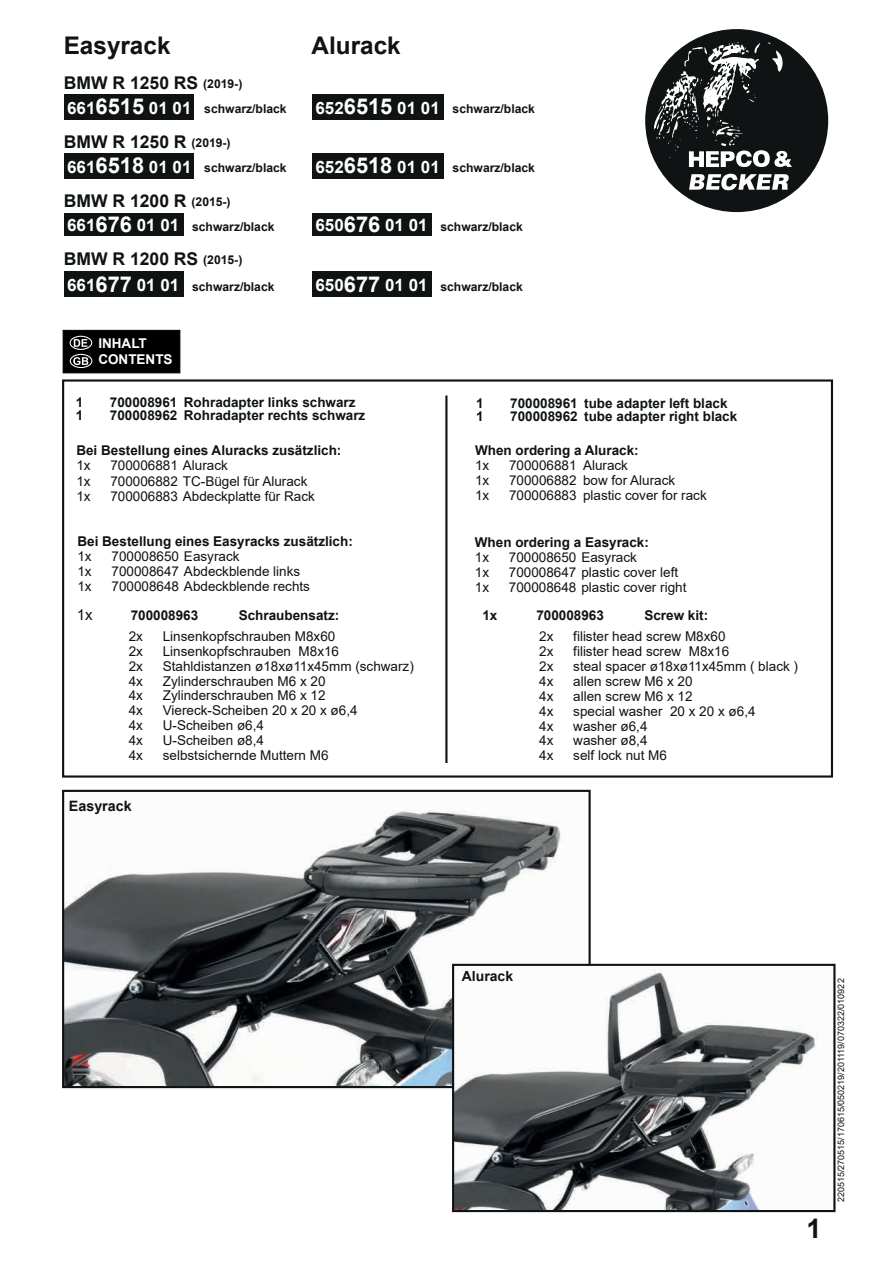
<style>
.page{position:relative;width:893px;height:1263px;background:#fff}
.page>*{position:absolute;margin:0;border:0;box-sizing:border-box;transform-origin:0 0}
.t1{font:700 27px "Arial";color:#0f1313}
.t2{font:700 24.3px "Arial";color:#0f1313}
.t3{font:700 17.55px "Arial";color:#0f1313}
.t4{font:15px "Arial";color:#0f1313}
.t5{font:700 14.25px "Arial";color:#0f1313}
.t6{font:700 13.95px "Arial";color:#0f1313}
.t7{font:13.5px "Arial";color:#0f1313}
.t8{font:700 13.5px "Arial";color:#0f1313}
.t9{font:700 13.5px/16.2px "Arial";color:#fff}
.t10{font:700 12.15px "Arial";color:#0f1313}
.t11{font:9px "Arial";color:#0f1313}
.s1{font-size:12.15px}
.s2{font-size:16.95px;color:#fff}
.s3{font-size:21.9px;color:#fff}
</style>
<div class="page">
<div style="left:645px;top:29px;width:183px;height:183px;background:#0f1313;border-radius:50%"></div>
<svg style="left:689px;top:174px;width:100px;height:16px"></svg>
<svg style="left:653px;top:42px;width:139px;height:125px"></svg>
<img style="left:65px;top:810px;width:523px;height:275px">
<div style="left:62px;top:790px;width:529px;height:298px;border:2px solid #0f1313"></div>
<div style="left:62px;top:379px;width:771px;height:399px;border:2px solid #0f1313"></div>
<img style="left:455px;top:967px;width:363px;height:242px">
<div style="left:452px;top:964px;width:383px;height:248px;border:2px solid #0f1313"></div>
<hr style="left:445px;top:395px;width:2px;height:368px;background:#0f1313">
<div style="left:63px;top:330px;width:117px;height:43px;background:#000001;border:1px solid #000001"></div>
<svg style="left:74px;top:339px;width:13px;height:8px"></svg>
<svg style="left:73px;top:357px;width:15px;height:8px"></svg>
<div style="left:70px;top:336px;width:22px;height:14px;border:1px solid #fff;border-radius:50%"></div>
<div style="left:70px;top:354px;width:22px;height:14px;border:1px solid #fff;border-radius:50%"></div>
<div style="left:64px;top:213px;width:120px;height:23px;background:#0f1313"></div>
<div style="left:312px;top:213px;width:120px;height:23px;background:#0f1313"></div>
<div style="left:64px;top:272px;width:120px;height:25px;background:#0f1313"></div>
<div style="left:312px;top:272px;width:120px;height:25px;background:#0f1313"></div>
<div style="left:64px;top:94px;width:129px;height:26px;background:#0f1313"></div>
<div style="left:312px;top:94px;width:132px;height:26px;background:#0f1313"></div>
<div style="left:64px;top:153px;width:129px;height:26px;background:#0f1313"></div>
<div style="left:312px;top:153px;width:132px;height:26px;background:#0f1313"></div>
<h2 class="t2" style="left:64px;top:28px;width:108px">Easyrack</h2>
<h2 class="t2" style="left:312px;top:28px;width:91px">Alurack</h2>
<p class="t3" style="left:64px;top:70px;width:180px">BMW R 1250 RS <span class="s1">(2019-)</span></p>
<p class="t10" style="left:67px;top:100px;width:221px"><span class="s2">661</span><span class="s3">6515</span> <span class="s2">01 01</span> schwarz/black</p>
<p class="t10" style="left:315px;top:100px;width:221px"><span class="s2">652</span><span class="s3">6515</span> <span class="s2">01 01</span> schwarz/black</p>
<p class="t3" style="left:64px;top:129px;width:168px">BMW R 1250 R <span class="s1">(2019-)</span></p>
<p class="t10" style="left:67px;top:160px;width:221px"><span class="s2">661</span><span class="s3">6518</span> <span class="s2">01 01</span> schwarz/black</p>
<p class="t10" style="left:315px;top:160px;width:221px"><span class="s2">652</span><span class="s3">6518</span> <span class="s2">01 01</span> schwarz/black</p>
<p class="t3" style="left:64px;top:188px;width:168px">BMW R 1200 R <span class="s1">(2015-)</span></p>
<p class="t10" style="left:67px;top:218px;width:209px"><span class="s2">661</span><span class="s3">676</span> <span class="s2">01 01</span> schwarz/black</p>
<p class="t10" style="left:315px;top:218px;width:209px"><span class="s2">650</span><span class="s3">676</span> <span class="s2">01 01</span> schwarz/black</p>
<p class="t3" style="left:64px;top:246px;width:180px">BMW R 1200 RS <span class="s1">(2015-)</span></p>
<p class="t10" style="left:67px;top:278px;width:209px"><span class="s2">661</span><span class="s3">677</span> <span class="s2">01 01</span> schwarz/black</p>
<p class="t10" style="left:315px;top:278px;width:209px"><span class="s2">650</span><span class="s3">677</span> <span class="s2">01 01</span> schwarz/black</p>
<p class="t9" style="left:98px;top:335px;width:76px">INHALT<br>CONTENTS</p>
<p class="t8" style="left:76px;top:393px;width:9px">1</p>
<p class="t8" style="left:110px;top:393px;width:247px">700008961 Rohradapter links schwarz</p>
<p class="t8" style="left:76px;top:406px;width:9px">1</p>
<p class="t8" style="left:110px;top:406px;width:257px">700008962 Rohradapter rechts schwarz</p>
<p class="t8" style="left:76px;top:441px;width:267px">Bei Bestellung eines Aluracks zusätzlich:</p>
<p class="t7" style="left:76px;top:456px;width:16px">1x</p>
<p class="t7" style="left:110px;top:456px;width:119px">700006881 Alurack</p>
<p class="t7" style="left:76px;top:472px;width:16px">1x</p>
<p class="t7" style="left:110px;top:472px;width:199px">700006882 TC-Bügel für Alurack</p>
<p class="t7" style="left:76px;top:487px;width:16px">1x</p>
<p class="t7" style="left:110px;top:487px;width:206px">700006883 Abdeckplatte für Rack</p>
<p class="t8" style="left:77px;top:532px;width:277px">Bei Bestellung eines Easyracks zusätzlich:</p>
<p class="t7" style="left:77px;top:547px;width:16px">1x</p>
<p class="t7" style="left:111px;top:547px;width:129px">700008650 Easyrack</p>
<p class="t7" style="left:77px;top:562px;width:16px">1x</p>
<p class="t7" style="left:111px;top:562px;width:190px">700008647 Abdeckblende links</p>
<p class="t7" style="left:77px;top:577px;width:16px">1x</p>
<p class="t7" style="left:111px;top:577px;width:200px">700008648 Abdeckblende rechts</p>
<p class="t8" style="left:476px;top:393px;width:9px">1</p>
<p class="t8" style="left:510px;top:393px;width:219px">700008961 tube adapter left black</p>
<p class="t8" style="left:476px;top:407px;width:9px">1</p>
<p class="t8" style="left:510px;top:407px;width:229px">700008962 tube adapter right black</p>
<p class="t8" style="left:475px;top:441px;width:165px">When ordering a Alurack:</p>
<p class="t7" style="left:475px;top:456px;width:16px">1x</p>
<p class="t7" style="left:509px;top:456px;width:120px">700006881 Alurack</p>
<p class="t7" style="left:475px;top:471px;width:16px">1x</p>
<p class="t7" style="left:509px;top:471px;width:168px">700006882 bow for Alurack</p>
<p class="t7" style="left:475px;top:486px;width:16px">1x</p>
<p class="t7" style="left:509px;top:486px;width:199px">700006883 plastic cover for rack</p>
<p class="t8" style="left:475px;top:533px;width:176px">When ordering a Easyrack:</p>
<p class="t7" style="left:475px;top:548px;width:16px">1x</p>
<p class="t7" style="left:509px;top:548px;width:129px">700008650 Easyrack</p>
<p class="t7" style="left:475px;top:563px;width:16px">1x</p>
<p class="t7" style="left:509px;top:563px;width:171px">700008647 plastic cover left</p>
<p class="t7" style="left:475px;top:578px;width:16px">1x</p>
<p class="t7" style="left:509px;top:578px;width:179px">700008648 plastic cover right</p>
<p class="t4" style="left:77px;top:604px;width:17px">1x</p>
<p class="t8" style="left:131px;top:606px;width:69px">700008963</p>
<p class="t8" style="left:239px;top:606px;width:102px">Schraubensatz:</p>
<p class="t8" style="left:482px;top:606px;width:17px">1x</p>
<p class="t8" style="left:536px;top:606px;width:69px">700008963</p>
<p class="t8" style="left:644px;top:606px;width:65px">Screw kit:</p>
<p class="t7" style="left:129px;top:627px;width:16px">2x</p>
<p class="t7" style="left:163px;top:627px;width:174px">Linsenkopfschrauben M8x60</p>
<p class="t7" style="left:129px;top:642px;width:16px">2x</p>
<p class="t7" style="left:163px;top:642px;width:178px">Linsenkopfschrauben M8x16</p>
<p class="t7" style="left:129px;top:657px;width:16px">2x</p>
<p class="t7" style="left:163px;top:657px;width:253px">Stahldistanzen ø18xø11x45mm (schwarz)</p>
<p class="t7" style="left:129px;top:671px;width:16px">4x</p>
<p class="t7" style="left:163px;top:671px;width:164px">Zylinderschrauben M6 x 20</p>
<p class="t7" style="left:129px;top:686px;width:16px">4x</p>
<p class="t7" style="left:163px;top:686px;width:164px">Zylinderschrauben M6 x 12</p>
<p class="t7" style="left:129px;top:701px;width:16px">4x</p>
<p class="t7" style="left:163px;top:701px;width:196px">Viereck-Scheiben 20 x 20 x ø6,4</p>
<p class="t7" style="left:129px;top:716px;width:16px">4x</p>
<p class="t7" style="left:163px;top:716px;width:103px">U-Scheiben ø6,4</p>
<p class="t7" style="left:129px;top:731px;width:16px">4x</p>
<p class="t7" style="left:163px;top:731px;width:103px">U-Scheiben ø8,4</p>
<p class="t7" style="left:129px;top:746px;width:16px">4x</p>
<p class="t7" style="left:163px;top:746px;width:167px">selbstsichernde Muttern M6</p>
<p class="t5" style="left:69px;top:796px;width:64px">Easyrack</p>
<p class="t7" style="left:539px;top:627px;width:16px">2x</p>
<p class="t7" style="left:573px;top:627px;width:154px">filister head screw M8x60</p>
<p class="t7" style="left:539px;top:642px;width:16px">2x</p>
<p class="t7" style="left:573px;top:642px;width:158px">filister head screw M8x16</p>
<p class="t7" style="left:539px;top:657px;width:16px">2x</p>
<p class="t7" style="left:573px;top:657px;width:226px">steal spacer ø18xø11x45mm ( black )</p>
<p class="t7" style="left:539px;top:672px;width:16px">4x</p>
<p class="t7" style="left:573px;top:672px;width:121px">allen screw M6 x 20</p>
<p class="t7" style="left:539px;top:687px;width:16px">4x</p>
<p class="t7" style="left:573px;top:687px;width:121px">allen screw M6 x 12</p>
<p class="t7" style="left:539px;top:702px;width:16px">4x</p>
<p class="t7" style="left:573px;top:702px;width:184px">special washer 20 x 20 x ø6,4</p>
<p class="t7" style="left:539px;top:716px;width:16px">4x</p>
<p class="t7" style="left:573px;top:716px;width:76px">washer ø6,4</p>
<p class="t7" style="left:539px;top:731px;width:16px">4x</p>
<p class="t7" style="left:573px;top:731px;width:76px">washer ø8,4</p>
<p class="t7" style="left:539px;top:746px;width:16px">4x</p>
<p class="t7" style="left:573px;top:746px;width:95px">self lock nut M6</p>
<p class="t6" style="left:462px;top:966px;width:53px">Alurack</p>
<h1 class="t1" style="left:807px;top:1210px;width:17px">1</h1>
<p class="t11" style="left:835px;top:1202px;width:225px;rotate:-90deg">220515/270515/170615/050219/201119/070322/010922</p>
</div>
